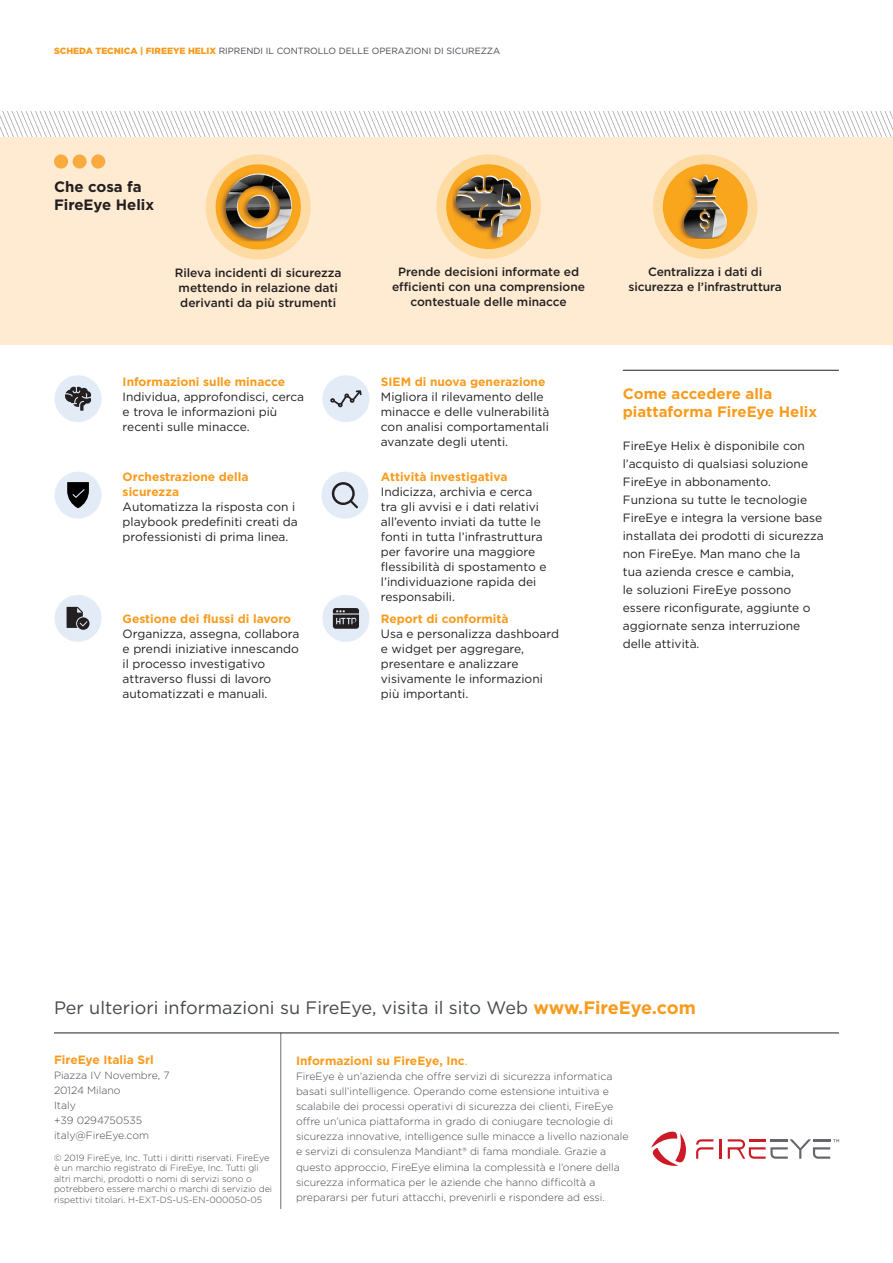
<style>
.page{position:relative;width:893px;height:1263px;background:#fff}
.page>*{position:absolute;margin:0;border:0;box-sizing:border-box;transform-origin:0 0}
.t1{font:18px "Gotham";color:#44474d}
.Sidebar__subhead_Blu{font:700 15px/18px "Gotham";color:#f99b1c}
.t2{font:700 15px/18px "Gotham";color:#231f20}
.Sidebar__Body_text{font:12px/15px "Gotham";color:#231f20}
.Sidebar__Body_text-2{font:500 12px/15px "Gotham";color:#231f20;text-align:center}
.Sidebar__subhead_Blu-2{font:700 12px/15px "Gotham";color:#f99b1c}
.Body_Text_9_12{font:700 12px "Gotham";color:#f99b1c}
.Body_Text_9_12-2{font:300 10.5px/15px "Gotham";color:#44474d}
.t3{font:300 9px/10.5px "Gotham";color:#44474d}
.t4{font:9px "Gotham";color:#44474d}
.s1{font-weight:900;color:#f99b1c}
.s2{font-weight:700;color:#f99b1c}
.s3{font-weight:400}
</style>
<div class="page">
<hr style="left:719px;top:1139px;width:2px;height:20px;background:#cc1b26">
<svg style="left:696px;top:1139px;width:17px;height:20px"></svg>
<svg style="left:651px;top:1131px;width:35px;height:35px"></svg>
<svg style="left:728px;top:1139px;width:111px;height:20px"></svg>
<hr style="left:281px;top:1033px;width:1px;height:176px;background:#231f20">
<hr style="left:54px;top:1033px;width:785px;height:1px;background:#231f20">
<div style="left:322px;top:595px;width:47px;height:47px;background:#e3ebf7;border-radius:50%"></div>
<svg style="left:333px;top:608px;width:26px;height:21px"></svg>
<div style="left:55px;top:375px;width:47px;height:47px;background:#e3ebf7;border-radius:50%"></div>
<svg style="left:65px;top:387px;width:26px;height:24px"></svg>
<div style="left:321px;top:472px;width:47px;height:47px;background:#e3ebf7;border-radius:50%"></div>
<svg style="left:332px;top:482px;width:26px;height:26px"></svg>
<div style="left:55px;top:595px;width:47px;height:47px;background:#e3ebf7;border-radius:50%"></div>
<svg style="left:67px;top:607px;width:23px;height:23px"></svg>
<div style="left:322px;top:375px;width:47px;height:47px;background:#e3ebf7;border-radius:50%"></div>
<svg style="left:330px;top:390px;width:32px;height:17px"></svg>
<div style="left:55px;top:472px;width:47px;height:47px;background:#e3ebf7;border-radius:50%"></div>
<svg style="left:67px;top:482px;width:22px;height:26px"></svg>
<hr style="left:623px;top:370px;width:216px;height:1px;background:#231f20">
<img style="left:0;top:112px;width:893px;height:25px">
<div style="left:0;top:137px;width:893px;height:207px;background:#feebd2"></div>
<svg style="left:54px;top:154px;width:14px;height:15px"></svg>
<svg style="left:73px;top:154px;width:14px;height:15px"></svg>
<svg style="left:91px;top:154px;width:14px;height:15px"></svg>
<svg style="left:653px;top:154px;width:104px;height:105px"></svg>
<div style="left:663px;top:164px;width:85px;height:85px;background:#f9a61c;border-radius:50%"></div>
<img style="left:669px;top:174px;width:72px;height:65px">
<svg style="left:436px;top:154px;width:105px;height:105px"></svg>
<div style="left:446px;top:164px;width:85px;height:85px;background:#f9a61c;border-radius:50%"></div>
<img style="left:452px;top:170px;width:75px;height:74px">
<svg style="left:206px;top:154px;width:105px;height:105px"></svg>
<div style="left:216px;top:164px;width:85px;height:86px;background:#f9a61c;border-radius:50%"></div>
<img style="left:220px;top:172px;width:77px;height:69px">
<p class="t4" style="left:54px;top:45px;width:448px"><span class="s1">SCHEDA TECNICA | FIREEYE HELIX</span> RIPRENDI IL CONTROLLO DELLE OPERAZIONI DI SICUREZZA</p>
<p class="t2" style="left:54px;top:178px;width:102px">Che cosa fa<br>FireEye Helix</p>
<p class="Sidebar__Body_text-2" style="left:175px;top:265px;width:168px">Rileva incidenti di sicurezza mettendo in relazione dati derivanti da più strumenti</p>
<p class="Sidebar__subhead_Blu-2" style="left:123px;top:374px;width:164px">Informazioni sulle minacce</p>
<p class="Sidebar__Body_text" style="left:123px;top:389px;width:183px">Individua, approfondisci, cerca e trova le informazioni più recenti sulle minacce.</p>
<p class="Sidebar__subhead_Blu-2" style="left:123px;top:469px;width:128px">Orchestrazione della sicurezza</p>
<p class="Sidebar__Body_text" style="left:123px;top:499px;width:177px">Automatizza la risposta con i playbook predefiniti creati da professionisti di prima linea.</p>
<p class="Sidebar__subhead_Blu-2" style="left:123px;top:611px;width:170px">Gestione dei flussi di lavoro</p>
<p class="Sidebar__Body_text" style="left:123px;top:626px;width:178px">Organizza, assegna, collabora e prendi iniziative innescando il processo investigativo attraverso flussi di lavoro automatizzati e manuali.</p>
<p class="Sidebar__Body_text-2" style="left:392px;top:264px;width:195px">Prende decisioni informate ed efficienti con una comprensione contestuale delle minacce</p>
<p class="Sidebar__subhead_Blu-2" style="left:381px;top:374px;width:166px">SIEM di nuova generazione</p>
<p class="Sidebar__Body_text" style="left:381px;top:389px;width:170px">Migliora il rilevamento delle minacce e delle vulnerabilità con analisi comportamentali avanzate degli utenti.</p>
<p class="Sidebar__subhead_Blu-2" style="left:381px;top:469px;width:128px">Attività investigativa</p>
<p class="Sidebar__Body_text" style="left:381px;top:484px;width:167px">Indicizza, archivia e cerca tra gli avvisi e i dati relativi all’evento inviati da tutte le fonti in tutta l’infrastruttura per favorire una maggiore flessibilità di spostamento e l’individuazione rapida dei responsabili.</p>
<p class="Sidebar__subhead_Blu-2" style="left:381px;top:611px;width:129px">Report di conformità</p>
<p class="Sidebar__Body_text" style="left:381px;top:626px;width:180px">Usa e personalizza dashboard e widget per aggregare, presentare e analizzare visivamente le informazioni più importanti.</p>
<p class="Sidebar__Body_text-2" style="left:629px;top:264px;width:155px">Centralizza i dati di sicurezza e l’infrastruttura</p>
<p class="Sidebar__subhead_Blu" style="left:623px;top:384px;width:196px">Come accedere alla piattaforma FireEye Helix</p>
<p class="Sidebar__Body_text" style="left:623px;top:436px;width:202px;line-height:18px">FireEye Helix è disponibile con l’acquisto di qualsiasi soluzione<br>FireEye in abbonamento.<br>Funziona su tutte le tecnologie<br>FireEye e integra la versione base installata dei prodotti di sicurezza non FireEye. Man mano che la<br>tua azienda cresce e cambia,<br>le soluzioni FireEye possono essere riconfigurate, aggiunte o aggiornate senza interruzione delle attività.</p>
<p class="t1" style="left:54px;top:996px;width:643px">Per ulteriori informazioni su FireEye, visita il sito Web <span class="s2">www.FireEye.com</span></p>
<p class="Sidebar__subhead_Blu-2" style="left:54px;top:1052px;width:101px">FireEye Italia Srl</p>
<p class="Body_Text_9_12-2" style="left:54px;top:1068px;width:117px">Piazza IV Novembre, 7</p>
<p class="Body_Text_9_12-2" style="left:54px;top:1083px;width:68px">20124 Milano</p>
<p class="Body_Text_9_12-2" style="left:54px;top:1098px;width:23px">Italy</p>
<p class="Body_Text_9_12-2" style="left:54px;top:1113px;width:90px">+39 0294750535</p>
<p class="Body_Text_9_12-2" style="left:54px;top:1128px;width:97px">italy@FireEye.com</p>
<p class="t3" style="left:54px;top:1152px;width:220px">© 2019 FireEye, Inc. Tutti i diritti riservati. FireEye è un marchio registrato di FireEye, Inc. Tutti gli altri marchi, prodotti o nomi di servizi sono o potrebbero essere marchi o marchi di servizio dei rispettivi titolari. H-EXT-DS-US-EN-000050-05</p>
<p class="Body_Text_9_12" style="left:296px;top:1053px;width:173px">Informazioni su FireEye, Inc<span class="s3">.</span></p>
<p class="Body_Text_9_12-2" style="left:296px;top:1069px;width:334px">FireEye è un’azienda che offre servizi di sicurezza informatica basati sull’intelligence. Operando come estensione intuitiva e scalabile dei processi operativi di sicurezza dei clienti, FireEye offre un’unica piattaforma in grado di coniugare tecnologie di sicurezza innovative, intelligence sulle minacce a livello nazionale e servizi di consulenza Mandiant® di fama mondiale. Grazie a questo approccio, FireEye elimina la complessità e l’onere della sicurezza informatica per le aziende che hanno difficoltà a prepararsi per futuri attacchi, prevenirli e rispondere ad essi.</p>
</div>
